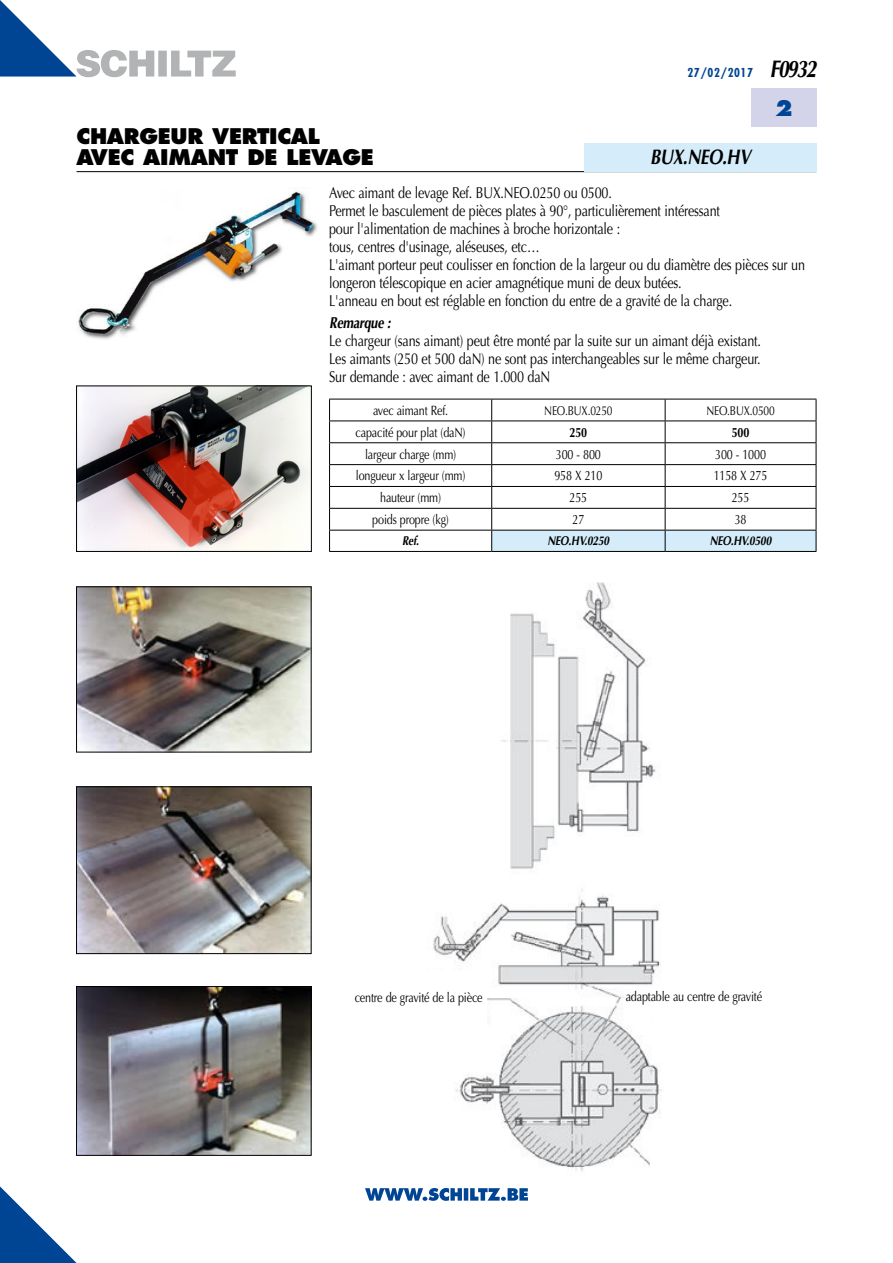
<style>
.page{position:relative;width:893px;height:1263px;background:#fff}
.page>*{position:absolute;margin:0;border:0;box-sizing:border-box;transform-origin:0 0}
.t1{font:800 21px/21px "Futura";letter-spacing:-.015em;color:#000}
.t2{font:italic 700 21px "Optima";letter-spacing:-.015em;color:#000;scale:.8 1}
.t3{font:800 21px "Futura";color:#004494}
.t4{font:15.75px/18px "Optima";letter-spacing:-.015em;color:#000;scale:.8 1}
.t5{font:italic 700 15.75px "Optima";letter-spacing:-.015em;color:#000;scale:.8 1}
.t6{font:13.5px "Optima";letter-spacing:-.015em;color:#000;scale:.8 1}
.t7{font:700 13.5px "Optima";letter-spacing:-.015em;color:#000;scale:.8 1}
.t8{font:italic 700 12.75px "Optima";letter-spacing:-.015em;color:#000;scale:.8 1}
.t9{font:12.75px "Optima";letter-spacing:-.015em;color:#000;scale:.8 1}
.t10{font:700 condensed 12px "Futura";letter-spacing:.05em;color:#004494}
.s1{font-family:"Optima";font-style:italic;font-stretch:normal;font-size:24px;color:#000}
</style>
<div class="page">
<svg style="left:0;top:1186px;width:77px;height:77px"></svg>
<hr style="left:77px;top:171px;width:739px;height:1px;background:#000">
<div style="left:751px;top:89px;width:65px;height:38px;background:#d3d4e9"></div>
<svg style="left:0;top:0;width:236px;height:77px"></svg>
<svg style="left:365px;top:1188px;width:163px;height:13px"></svg>
<div style="left:584px;top:143px;width:232px;height:28px;background:#d5edfa"></div>
<hr style="left:329px;top:442px;width:163px;height:1px;background:#000">
<hr style="left:329px;top:464px;width:163px;height:1px;background:#000">
<hr style="left:329px;top:486px;width:163px;height:1px;background:#000">
<hr style="left:329px;top:508px;width:163px;height:1px;background:#000">
<hr style="left:329px;top:399px;width:163px;height:1px;background:#000">
<hr style="left:329px;top:421px;width:163px;height:1px;background:#000">
<hr style="left:329px;top:530px;width:162px;height:1px;background:#000">
<svg style="left:329px;top:399px;width:1px;height:152px"></svg>
<hr style="left:329px;top:551px;width:162px;height:1px;background:#000">
<hr style="left:491px;top:551px;width:174px;height:1px;background:#000">
<svg style="left:491px;top:399px;width:326px;height:152px"></svg>
<hr style="left:665px;top:551px;width:151px;height:1px;background:#000">
<img style="left:78px;top:387px;width:232px;height:163px">
<div style="left:76px;top:385px;width:236px;height:167px;border:1px solid #000"></div>
<img style="left:78px;top:588px;width:232px;height:162px">
<div style="left:76px;top:586px;width:236px;height:166px;border:1px solid #000"></div>
<img style="left:78px;top:788px;width:232px;height:164px">
<div style="left:76px;top:786px;width:236px;height:168px;border:1px solid #000"></div>
<img style="left:78px;top:988px;width:232px;height:166px">
<div style="left:76px;top:986px;width:236px;height:170px;border:1px solid #000"></div>
<img style="left:77px;top:187px;width:241px;height:152px">
<img style="left:433px;top:582px;width:229px;height:590px">
<div style="left:400px;top:969px;width:87px;height:61px;background:#fff"></div>
<div style="left:653px;top:986px;width:87px;height:61px;background:#fff"></div>
<div style="left:651px;top:1135px;width:87px;height:61px;background:#fff"></div>
<p class="t10" style="left:687px;top:65px;width:130px">27/02/2017 <span class="s1">F0932</span></p>
<h1 class="t1" style="left:77px;top:125px;width:299px">CHARGEUR VERTICAL<br>AVEC AIMANT DE LEVAGE</h1>
<h1 class="t2" style="left:650px;top:145px;width:127px">BUX.NEO.HV</h1>
<h1 class="t3" style="left:775px;top:95px;width:19px">2</h1>
<p class="t4" style="left:329px;top:183px;width:596px">Avec aimant de levage Ref. BUX.NEO.0250 ou 0500.<br>Permet le basculement de pièces plates à 90°, particulièrement intéressant<br>pour l'alimentation de machines à broche horizontale :<br>tous, centres d'usinage, aléseuses, etc…<br>L'aimant porteur peut coulisser en fonction de la largeur ou du diamètre des pièces sur un longeron télescopique en acier amagnétique muni de deux butées.<br>L'anneau en bout est réglable en fonction du entre de a gravité de la charge.</p>
<p class="t5" style="left:329px;top:313px;width:78px">Remarque :</p>
<p class="t4" style="left:329px;top:332px;width:541px;text-align:justify">Le chargeur (sans aimant) peut être monté par la suite sur un aimant déjà existant.<br>Les aimants (250 et 500 daN) ne sont pas interchangeables sur le même chargeur.<br>Sur demande : avec aimant de 1.000 daN</p>
<p class="t6" style="left:373px;top:402px;width:95px">avec aimant Ref.</p>
<p class="t9" style="left:544px;top:403px;width:87px">NEO.BUX.0250</p>
<p class="t9" style="left:706px;top:403px;width:87px">NEO.BUX.0500</p>
<p class="t6" style="left:356px;top:424px;width:139px">capacité pour plat (daN)</p>
<p class="t7" style="left:570px;top:424px;width:24px">250</p>
<p class="t7" style="left:732px;top:424px;width:24px">500</p>
<p class="t6" style="left:365px;top:446px;width:115px">largeur charge (mm)</p>
<p class="t6" style="left:556px;top:446px;width:58px">300 - 800</p>
<p class="t6" style="left:715px;top:446px;width:65px">300 - 1000</p>
<p class="t6" style="left:356px;top:468px;width:138px">longueur x largeur (mm)</p>
<p class="t6" style="left:554px;top:468px;width:61px">958 X 210</p>
<p class="t6" style="left:714px;top:468px;width:69px">1158 X 275</p>
<p class="t6" style="left:380px;top:490px;width:78px">hauteur (mm)</p>
<p class="t6" style="left:570px;top:490px;width:24px">255</p>
<p class="t6" style="left:732px;top:490px;width:24px">255</p>
<p class="t6" style="left:372px;top:512px;width:97px">poids propre (kg)</p>
<p class="t6" style="left:572px;top:512px;width:16px">27</p>
<p class="t6" style="left:735px;top:512px;width:16px">38</p>
<p class="t8" style="left:402px;top:534px;width:23px">Ref.</p>
<p class="t8" style="left:547px;top:534px;width:79px">NEO.HV.0250</p>
<p class="t8" style="left:710px;top:534px;width:79px">NEO.HV.0500</p>
<p class="t6" style="left:355px;top:990px;width:161px">centre de gravité de la pièce</p>
<p class="t6" style="left:626px;top:988px;width:172px">adaptable au centre de gravité</p>
</div>
